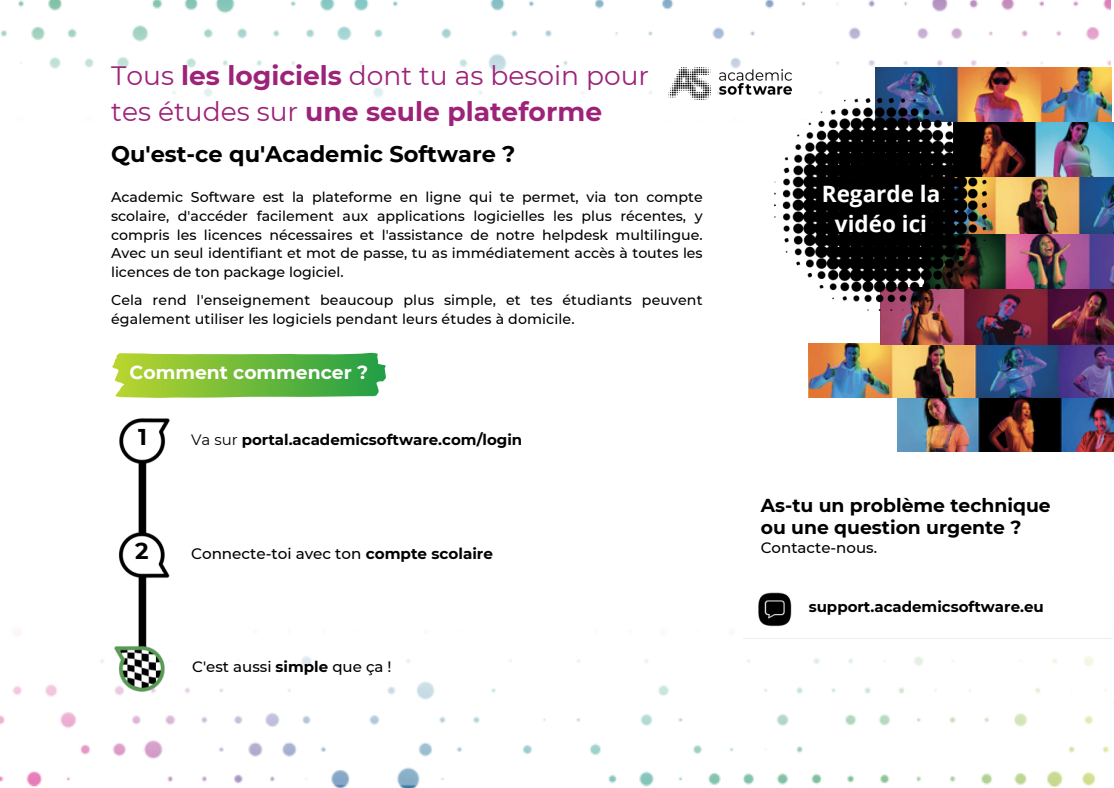
<style>
.page{position:relative;width:1114px;height:788px;background:#fff}
.page>*{position:absolute;margin:0;border:0;box-sizing:border-box;transform-origin:0 0}
.t1{font:26.5px/35.5px "Montserrat";color:#9d2379}
.t2{font:700 22.75px "Montserrat";color:#000}
.t3{font:700 22.5px "Montserrat";color:#000}
.t4{font:700 22.5px/30px "Open Sans";color:#fff;text-align:center}
.t5{font:700 18.75px/22.5px "Montserrat";color:#000}
.t6{font:700 18.75px "Montserrat";color:#fff}
.t7{font:500 15.25px "Montserrat";color:#000}
.t8{font:700 15px "Montserrat";color:#000}
.t9{font:500 15px "Montserrat";color:#000}
.t10{font:500 14.25px/19px "Montserrat";letter-spacing:.01em;color:#000;text-align:justify}
.s1{font-weight:700}
.s2{font-weight:400}
</style>
<div class="page">
<img style="left:0;top:633px;width:1109px;height:154px">
<img style="left:1px;top:0;width:1110px;height:100px">
<img style="left:897px;top:397px;width:217px;height:55px">
<img style="left:809px;top:343px;width:305px;height:54px">
<img style="left:880px;top:288px;width:234px;height:56px">
<img style="left:987px;top:233px;width:127px;height:55px">
<img style="left:987px;top:177px;width:127px;height:56px">
<img style="left:987px;top:122px;width:127px;height:55px">
<img style="left:875px;top:67px;width:237px;height:55px">
<svg style="left:112px;top:353px;width:274px;height:45px;background:#7abf49"></svg>
<img style="left:105px;top:418px;width:74px;height:283px">
<img style="left:743px;top:592px;width:369px;height:54px">
<img style="left:775px;top:98px;width:212px;height:212px">
<div style="left:825px;top:739px;width:236px;height:24px;background:#fff"></div>
<img style="left:668px;top:67px;width:124px;height:32px">
<p class="t1" style="left:111px;top:58px;width:539px">Tous <span class="s1">les logiciels</span> dont tu as besoin pour tes études sur <span class="s1">une seule plateforme</span></p>
<p class="t3" style="left:111px;top:140px;width:406px">Qu'est-ce qu'Academic Software ?</p>
<h4 class="t10" style="left:111px;top:187px;width:593px">Academic Software est la plateforme en ligne qui te permet, via ton compte scolaire, d'accéder facilement aux applications logicielles les plus récentes, y compris les licences nécessaires et l'assistance de notre helpdesk multilingue.<br>Avec un seul identifiant et mot de passe, tu as immédiatement accès à toutes les licences de ton package logiciel.</h4>
<p class="t10" style="left:111px;top:290px;width:593px">Cela rend l'enseignement beaucoup plus simple, et tes étudiants peuvent également utiliser les logiciels pendant leurs études à domicile.</p>
<p class="t6" style="left:130px;top:361px;width:240px">Comment commencer ?</p>
<p class="t2" style="left:138px;top:423px;width:10px">1</p>
<p class="t2" style="left:135px;top:536px;width:15px">2</p>
<p class="t8" style="left:191px;top:430px;width:333px"><span class="s2">Va sur</span> portal.academicsoftware.com/login</p>
<h3 class="t7" style="left:191px;top:544px;width:303px">Connecte-toi avec ton <span class="s1">compte scolaire</span></h3>
<p class="t9" style="left:192px;top:657px;width:201px">C'est aussi <span class="s1">simple</span> que ça !</p>
<h4 class="t4" style="left:822px;top:178px;width:120px">Regarde la vidéo ici</h4>
<h3 class="t5" style="left:761px;top:494px;width:291px">As-tu un problème technique ou une question urgente ?</h3>
<h3 class="t9" style="left:761px;top:538px;width:118px">Contacte-nous.</h3>
<p class="t8" style="left:809px;top:597px;width:237px">support.academicsoftware.eu</p>
</div>
